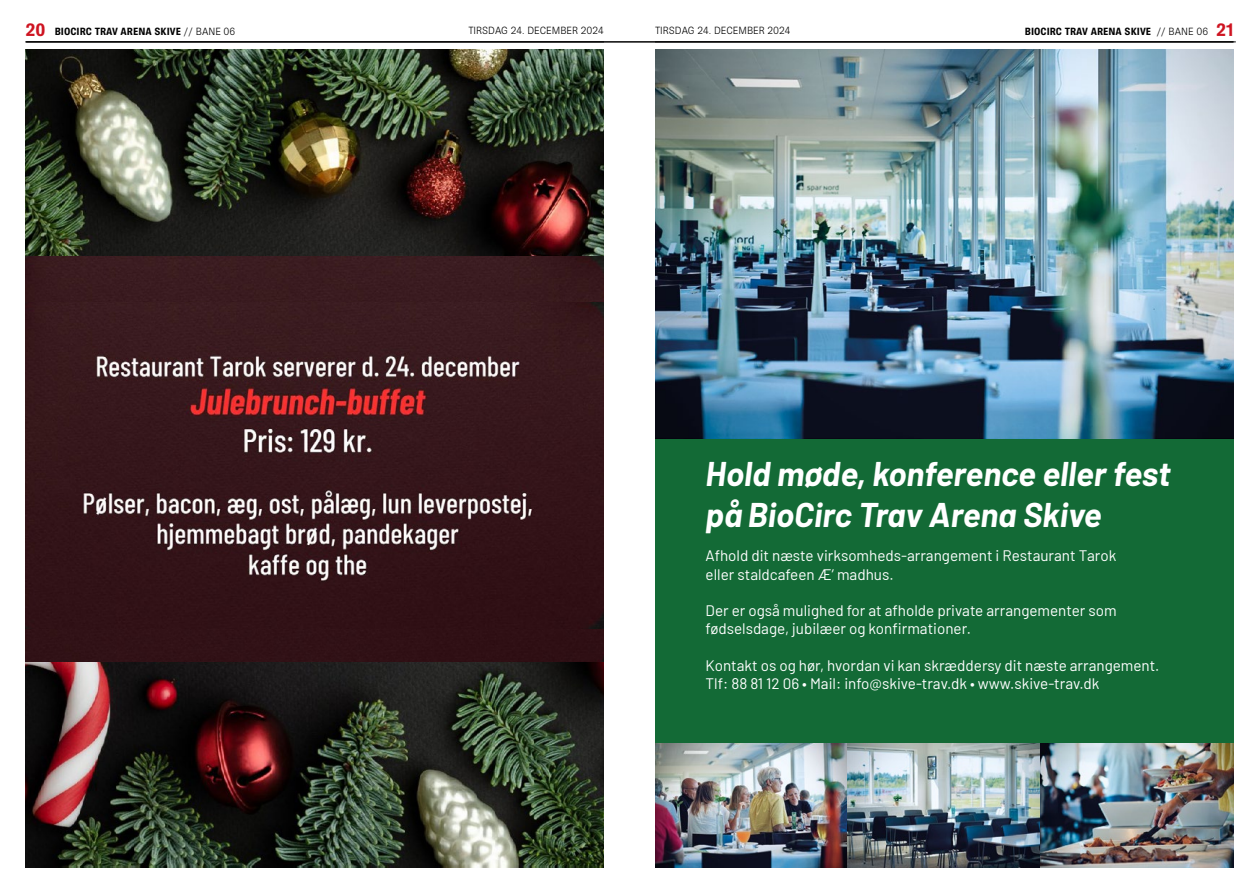
<style>
.page{position:relative;width:1259px;height:893px;background:#fff}
.page>*{position:absolute;margin:0;border:0;box-sizing:border-box;transform-origin:0 0}
.t1{font:italic 700 33.45px/40.2px "Barlow";color:#fff}
.t2{font:15.3px/18.3px "Barlow";color:#fff}
.t3{font:700 10.5px "Brown Pro";color:#000}
.t4{font:300 10.5px "Brown Pro";color:#000}
.s1{font-size:18px;color:#ce1421}
.s2{font-weight:300}
</style>
<div class="page">
<hr style="left:26px;top:42px;width:1209px;height:1px;background:#000">
<div style="left:655px;top:50px;width:578px;height:717px;background:#136a36"></div>
<img style="left:655px;top:50px;width:578px;height:388px">
<img style="left:655px;top:744px;width:578px;height:123px">
<img style="left:26px;top:50px;width:578px;height:535px">
<img style="left:26px;top:661px;width:578px;height:206px">
<div style="left:26px;top:585px;width:578px;height:76px;background:#301015"></div>
<p class="t3" style="left:26px;top:25px;width:211px"><span class="s1">20</span> BIOCIRC TRAV ARENA SKIVE <span class="s2">// BANE 06</span></p>
<p class="t4" style="left:468px;top:24px;width:137px">TIRSDAG 24. DECEMBER 2024</p>
<p class="t4" style="left:655px;top:24px;width:137px">TIRSDAG 24. DECEMBER 2024</p>
<p class="t3" style="left:1025px;top:25px;width:210px">BIOCIRC TRAV ARENA SKIVE <span class="s2">// BANE 06</span> <span class="s1">21</span></p>
<h1 class="t1" style="left:705px;top:452px;width:466px">Hold møde, konference eller fest på BioCirc Trav Arena Skive</h1>
<p class="t2" style="left:705px;top:545px;width:412px">Afhold dit næste virksomheds-arrangement i Restaurant Tarok eller staldcafeen Æ’ madhus.</p>
<p class="t2" style="left:705px;top:600px;width:412px">Der er også mulighed for at afholde private arrangementer som fødselsdage, jubilæer og konfirmationer.</p>
<p class="t2" style="left:705px;top:655px;width:455px">Kontakt os og hør, hvordan vi kan skræddersy dit næste arrangement.<br>Tlf: 88 81 12 06 • Mail: info@skive-trav.dk • www.skive-trav.dk</p>
</div>
